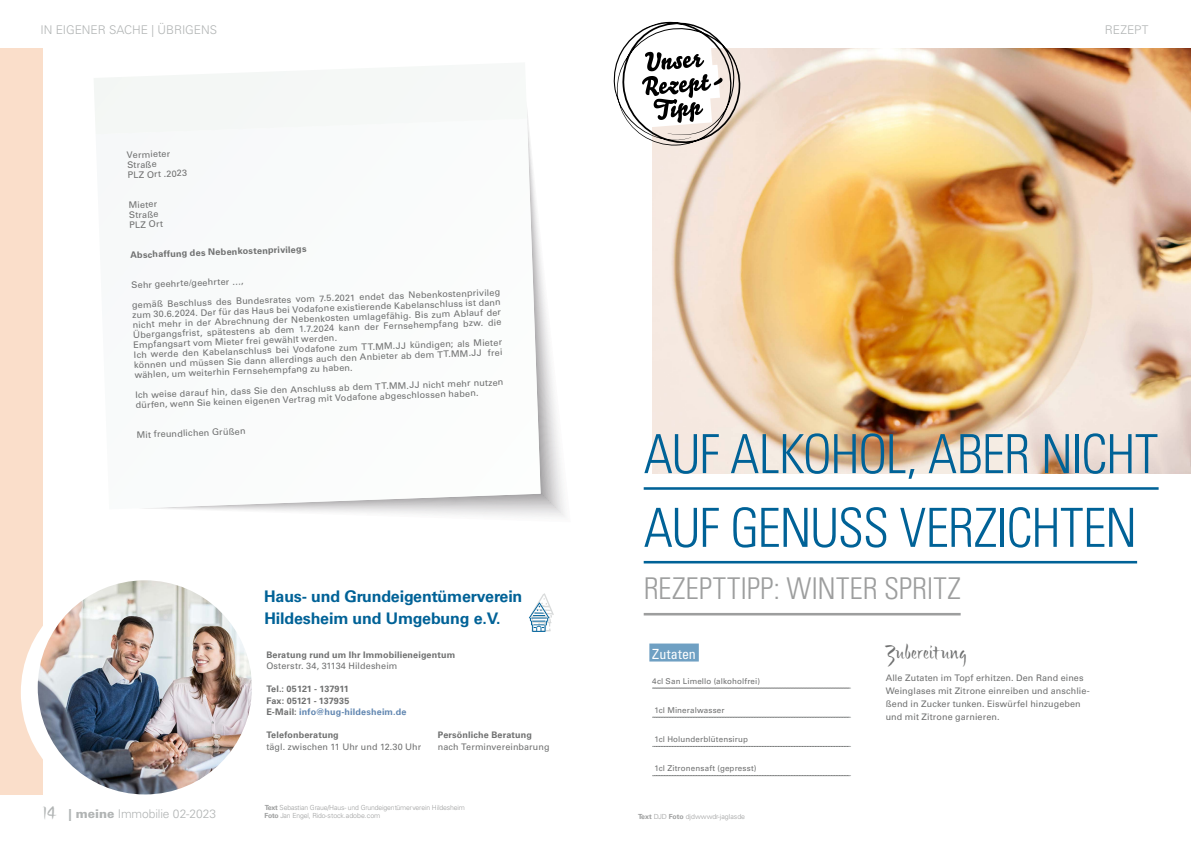
<style>
.page{position:relative;width:1191px;height:842px;background:#fff}
.page>*{position:absolute;margin:0;border:0;box-sizing:border-box;transform-origin:0 0}
.t1{font:300 condensed 54px/73.7px "Univers LT Std";letter-spacing:-.02em;color:#006297}
.t2{font:300 condensed 30px "Univers LT Std";color:#9d9e9e}
.t3{font:20px "Bette ITC Std";letter-spacing:.015em;color:#6f7070}
.t4{font:700 16px/22.3px "Univers LT Std";letter-spacing:-.01em;color:#006297}
.t5{font:condensed 14px "Univers LT Std";letter-spacing:.015em;color:#fff}
.t6{font:300 12px "Univers LT Std";letter-spacing:-.005em;color:#b1b4b4}
.t7{font:9px/10px "Univers LT Std";letter-spacing:.01em;color:#6f7070}
.t8{font:700 9px/11.5px "Univers LT Std";letter-spacing:.015em;color:#6f7070}
.t9{font:8px "Univers LT Std";letter-spacing:.02em;color:#6f7070}
.t10{font:300 7px/8.4px "Univers LT Std";letter-spacing:-.02em;color:#9d9e9e}
.t11{font:300 7px "Univers LT Std";color:#9d9e9e}
.s1{font-family:"Bette ITC Std";font-weight:400;font-size:20px}
.s2{font-weight:900}
.s3{color:#6287b1}
.s4{font-weight:700}
</style>
<div class="page">
<svg style="left:144px;top:112px;width:396px;height:397px"></svg>
<div style="left:94px;top:71px;width:433px;height:63px;background:#f5f8f6"></div>
<div style="left:0;top:48px;width:43px;height:746px;background:#fadeca"></div>
<div style="left:21px;top:580px;width:224px;height:225px;background:#fff;border-radius:50%"></div>
<img style="left:38px;top:580px;width:214px;height:214px;border-radius:107px">
<svg style="left:529px;top:593px;width:25px;height:39px"></svg>
<img style="left:652px;top:48px;width:539px;height:425px">
<svg style="left:613px;top:21px;width:141px;height:125px"></svg>
<div style="left:649px;top:643px;width:50px;height:18px;background:#6fa0c3"></div>
<svg style="left:652px;top:688px;width:198px;height:1px"></svg>
<svg style="left:652px;top:717px;width:198px;height:1px"></svg>
<svg style="left:652px;top:746px;width:198px;height:1px"></svg>
<svg style="left:652px;top:775px;width:198px;height:1px"></svg>
<hr style="left:643px;top:487px;width:515px;height:3px;background:#006297">
<hr style="left:643px;top:561px;width:494px;height:2px;background:#006297">
<hr style="left:643px;top:613px;width:317px;height:2px;background:#9d9e9e">
<h3 class="t6" style="left:40px;top:22px;width:178px">IN EIGENER SACHE | ÜBRIGENS</h3>
<p class="t7" style="left:127px;top:150px;width:61px;rotate:-2deg">Vermieter<br>Straße<br>PLZ Ort .2023</p>
<p class="t7" style="left:128px;top:200px;width:35px;rotate:-2deg">Mieter<br>Straße<br>PLZ Ort</p>
<p class="t8" style="left:130px;top:249px;width:178px;rotate:-2deg">Abschaffung des Nebenkostenprivilegs</p>
<p class="t7" style="left:131px;top:280px;width:114px;rotate:-2deg">Sehr geehrte/geehrter …,</p>
<p class="t7" style="left:132px;top:300px;width:370px;rotate:-2deg">gemäß Beschluss des Bundesrates vom 7.5.2021 endet das Nebenkostenprivileg zum 30.6.2024. Der für das Haus bei Vodafone existierende Kabelanschluss ist dann nicht mehr in der Abrechnung der Nebenkosten umlagefähig. Bis zum Ablauf der Übergangsfrist, spätestens ab dem 1.7.2024 kann der Fernsehempfang bzw. die Empfangsart vom Mieter frei gewählt werden.<br>Ich werde den Kabelanschluss bei Vodafone zum TT.MM.JJ kündigen; als Mieter können und müssen Sie dann allerdings auch den Anbieter ab dem TT.MM.JJ frei wählen, um weiterhin Fernsehempfang zu haben.</p>
<p class="t7" style="left:135px;top:390px;width:370px;rotate:-2deg">Ich weise darauf hin, dass Sie den Anschluss ab dem TT.MM.JJ nicht mehr nutzen dürfen, wenn Sie keinen eigenen Vertrag mit Vodafone abgeschlossen haben.</p>
<p class="t7" style="left:136px;top:430px;width:111px;rotate:-2deg">Mit freundlichen Grüßen</p>
<h3 class="t6" style="left:43px;top:807px;width:175px"><span class="s1">14</span> <span class="s2">| meine</span> Immobilie 02-2023</h3>
<h3 class="t4" style="left:264px;top:585px;width:260px">Haus- und Grundeigentümerverein<br>Hildesheim und Umgebung e.V.</h3>
<p class="t8" style="left:266px;top:649px;width:190px">Beratung rund um Ihr Immobilieneigentum</p>
<p class="t7" style="left:266px;top:661px;width:133px">Osterstr. 34, 31134 Hildesheim</p>
<p class="t8" style="left:266px;top:683px;width:142px">Tel.: 05121 - 137911<br>Fax: 05121 - 137935<br>E-Mail: <span class="s3">info@hug-hildesheim.de</span></p>
<p class="t8" style="left:266px;top:729px;width:74px">Telefonberatung</p>
<p class="t8" style="left:438px;top:729px;width:96px">Persönliche Beratung</p>
<p class="t7" style="left:266px;top:741px;width:156px">tägl. zwischen 11 Uhr und 12.30 Uhr</p>
<p class="t7" style="left:438px;top:741px;width:113px">nach Terminvereinbarung</p>
<p class="t10" style="left:265px;top:803px;width:202px"><span class="s4">Text</span> Sebastian Graue/Haus- und Grundeigentümerverein Hildesheim<br><span class="s4">Foto</span> Jan Engel, Rido-stock.adobe.com</p>
<h3 class="t6" style="left:1105px;top:22px;width:45px">REZEPT</h3>
<h1 class="t1" style="left:643px;top:417px;width:516px">AUF ALKOHOL, ABER NICHT<br>AUF GENUSS VERZICHTEN</h1>
<h2 class="t2" style="left:643px;top:570px;width:318px">REZEPTTIPP: WINTER SPRITZ</h2>
<h3 class="t5" style="left:652px;top:645px;width:45px">Zutaten</h3>
<p class="t9" style="left:652px;top:676px;width:109px">4cl San Limello (alkoholfrei)</p>
<p class="t9" style="left:654px;top:705px;width:72px">1cl Mineralwasser</p>
<p class="t9" style="left:654px;top:735px;width:95px">1cl Holunderblütensirup</p>
<p class="t9" style="left:654px;top:764px;width:104px">1cl Zitronensaft (gepresst)</p>
<p class="t11" style="left:638px;top:812px;width:109px"><span class="s4">Text</span> DJD <span class="s4">Foto</span> djdwwwdr-jaglasde</p>
<h3 class="t3" style="left:885px;top:640px;width:82px">Zubereitung</h3>
<p class="t7" style="left:885px;top:671px;width:206px;line-height:13px">Alle Zutaten im Topf erhitzen. Den Rand eines Weinglases mit Zitrone einreiben und anschlie&shy;ßend in Zucker tunken. Eiswürfel hinzugeben und mit Zitrone garnieren.</p>
</div>
